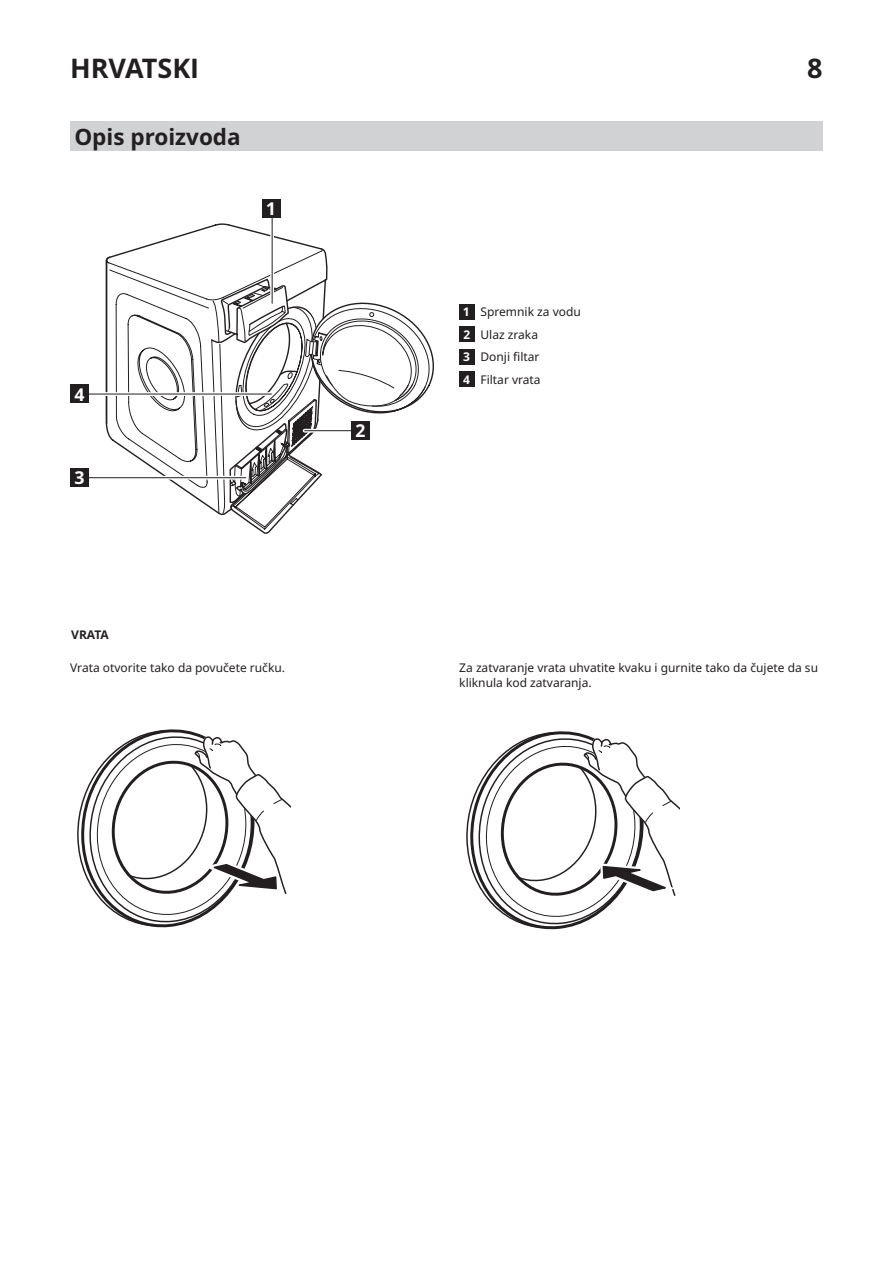
<style>
.page{position:relative;width:893px;height:1263px;background:#fff}
.page>*{position:absolute;margin:0;border:0;box-sizing:border-box;transform-origin:0 0}
.t1{font:700 27px "Noto IKEA Latin";color:#231f20}
.Title15p{font:700 22.5px "Noto IKEA Latin";color:#231f20}
.t2{font:700 17.7px "Noto IKEA Latin";color:#fff}
.IK_Bulleted_-_Copia{font:12px/14.4px "Noto IKEA Latin";color:#231f20}
.IK_Numbered_BLACK{font:12px "Noto IKEA Latin";color:#231f20}
.IK_Bulleted_-_Copia-2{font:700 12px "Noto IKEA Latin";letter-spacing:-.035em;color:#231f20}
.IK_Numeri_bianchi{font:700 12px "Noto IKEA Latin";color:#fff}
</style>
<div class="page">
<div style="left:70px;top:121px;width:753px;height:30px;background:#d1d2d4"></div>
<div style="left:459px;top:304px;width:15px;height:15px;background:#231f20"></div>
<div style="left:459px;top:327px;width:15px;height:15px;background:#231f20"></div>
<div style="left:459px;top:349px;width:15px;height:15px;background:#231f20"></div>
<div style="left:459px;top:372px;width:15px;height:15px;background:#231f20"></div>
<svg style="left:105px;top:223px;width:329px;height:311px"></svg>
<svg style="left:89px;top:392px;width:182px;height:4px"></svg>
<hr style="left:80px;top:394px;width:191px;height:1px;background:#231f20">
<div style="left:70px;top:384px;width:19px;height:19px;background:#231f20"></div>
<svg style="left:270px;top:218px;width:4px;height:85px"></svg>
<hr style="left:272px;top:208px;width:1px;height:95px;background:#231f20">
<div style="left:263px;top:200px;width:18px;height:18px;background:#231f20"></div>
<svg style="left:305px;top:429px;width:46px;height:4px"></svg>
<hr style="left:305px;top:430px;width:54px;height:1px;background:#231f20">
<div style="left:351px;top:421px;width:19px;height:19px;background:#231f20"></div>
<svg style="left:89px;top:476px;width:157px;height:4px"></svg>
<hr style="left:84px;top:477px;width:162px;height:1px;background:#231f20">
<div style="left:70px;top:468px;width:19px;height:19px;background:#231f20"></div>
<svg style="left:77px;top:729px;width:214px;height:199px"></svg>
<svg style="left:466px;top:731px;width:214px;height:199px"></svg>
<h1 class="t1" style="left:70px;top:49px;width:131px">HRVATSKI</h1>
<h1 class="t1" style="left:807px;top:49px;width:18px">8</h1>
<p class="Title15p" style="left:74px;top:121px;width:168px">Opis proizvoda</p>
<p class="t2" style="left:267px;top:196px;width:11px">1</p>
<p class="t2" style="left:74px;top:382px;width:12px">4</p>
<p class="t2" style="left:74px;top:465px;width:12px">3</p>
<p class="IK_Bulleted_-_Copia-2" style="left:71px;top:626px;width:39px">VRATA</p>
<p class="t2" style="left:355px;top:418px;width:11px">2</p>
<p class="IK_Numeri_bianchi" style="left:464px;top:303px;width:8px">1</p>
<p class="IK_Numbered_BLACK" style="left:480px;top:303px;width:102px">Spremnik za vodu</p>
<p class="IK_Numeri_bianchi" style="left:463px;top:326px;width:8px">2</p>
<p class="IK_Numbered_BLACK" style="left:480px;top:326px;width:59px">Ulaz zraka</p>
<p class="IK_Numeri_bianchi" style="left:463px;top:348px;width:8px">3</p>
<p class="IK_Numbered_BLACK" style="left:480px;top:348px;width:61px">Donji filtar</p>
<p class="IK_Numeri_bianchi" style="left:463px;top:371px;width:8px">4</p>
<p class="IK_Numbered_BLACK" style="left:480px;top:371px;width:62px">Filtar vrata</p>
<p class="IK_Bulleted_-_Copia" style="left:70px;top:660px;width:216px">Vrata otvorite tako da povučete ručku.</p>
<p class="IK_Bulleted_-_Copia" style="left:459px;top:660px;width:360px">Za zatvaranje vrata uhvatite kvaku i gurnite tako da čujete da su kliknula kod zatvaranja.</p>
</div>
